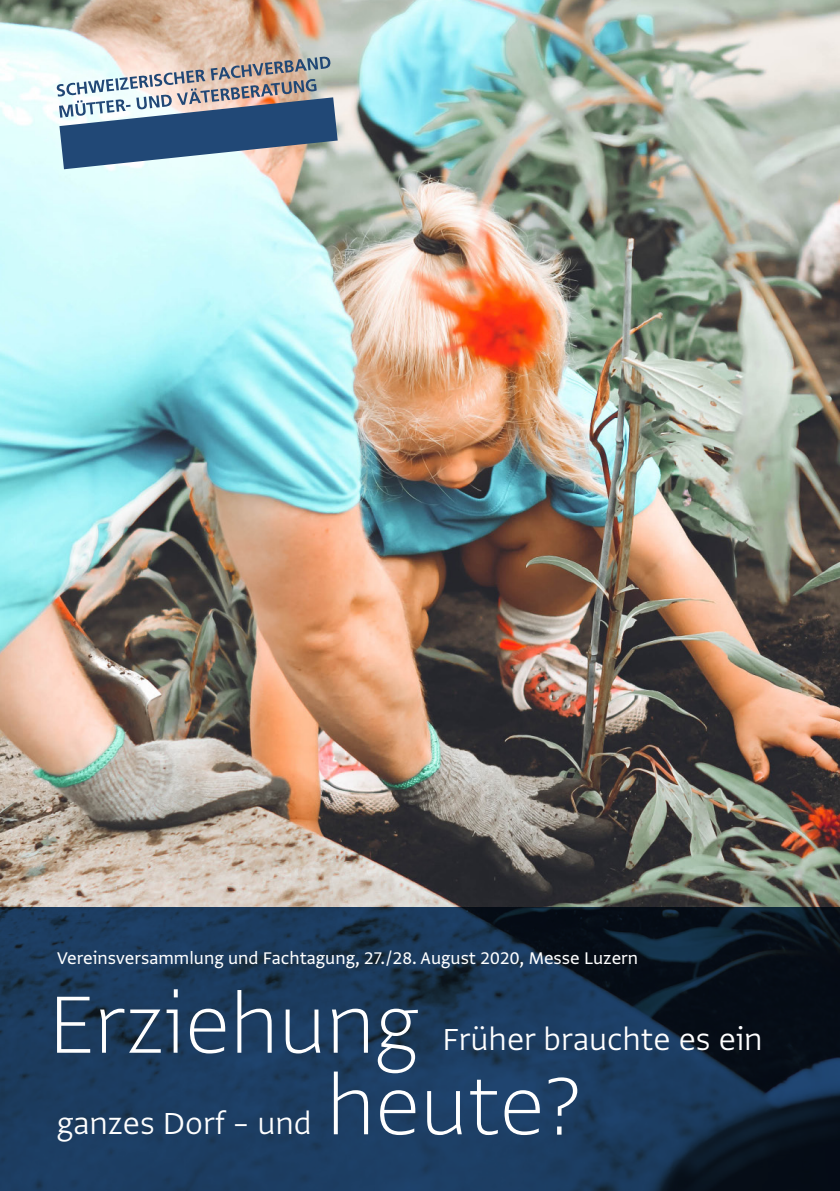
<style>
.page{position:relative;width:840px;height:1191px;background:#fff}
.page>*{position:absolute;margin:0;border:0;box-sizing:border-box;transform-origin:0 0}
.t1{font:300 expanded 96px "Greta Sans Pro";color:#fff}
.t2{font:300 36px "Greta Sans Pro";color:#fff}
.t3{font:20px "Greta Sans Pro";color:#fff}
</style>
<div class="page">
<img style="left:0;top:0;width:839px;height:907px">
<svg style="left:57px;top:57px;width:280px;height:112px;background:#8997a7"></svg>
<svg style="left:0;top:907px;width:839px;height:284px;background:#173250"></svg>
<p class="t3" style="left:57px;top:943px;width:582px">Vereinsversammlung und Fachtagung, 27./28. August 2020, Messe Luzern</p>
<h1 class="t1" style="left:48px;top:955px;width:371px">Erziehung</h1>
<h2 class="t2" style="left:442px;top:1013px;width:321px">Früher brauchte es ein</h2>
<h1 class="t1" style="left:326px;top:1036px;width:256px">heute?</h1>
<h2 class="t2" style="left:57px;top:1097px;width:256px">ganzes Dorf – und</h2>
</div>
